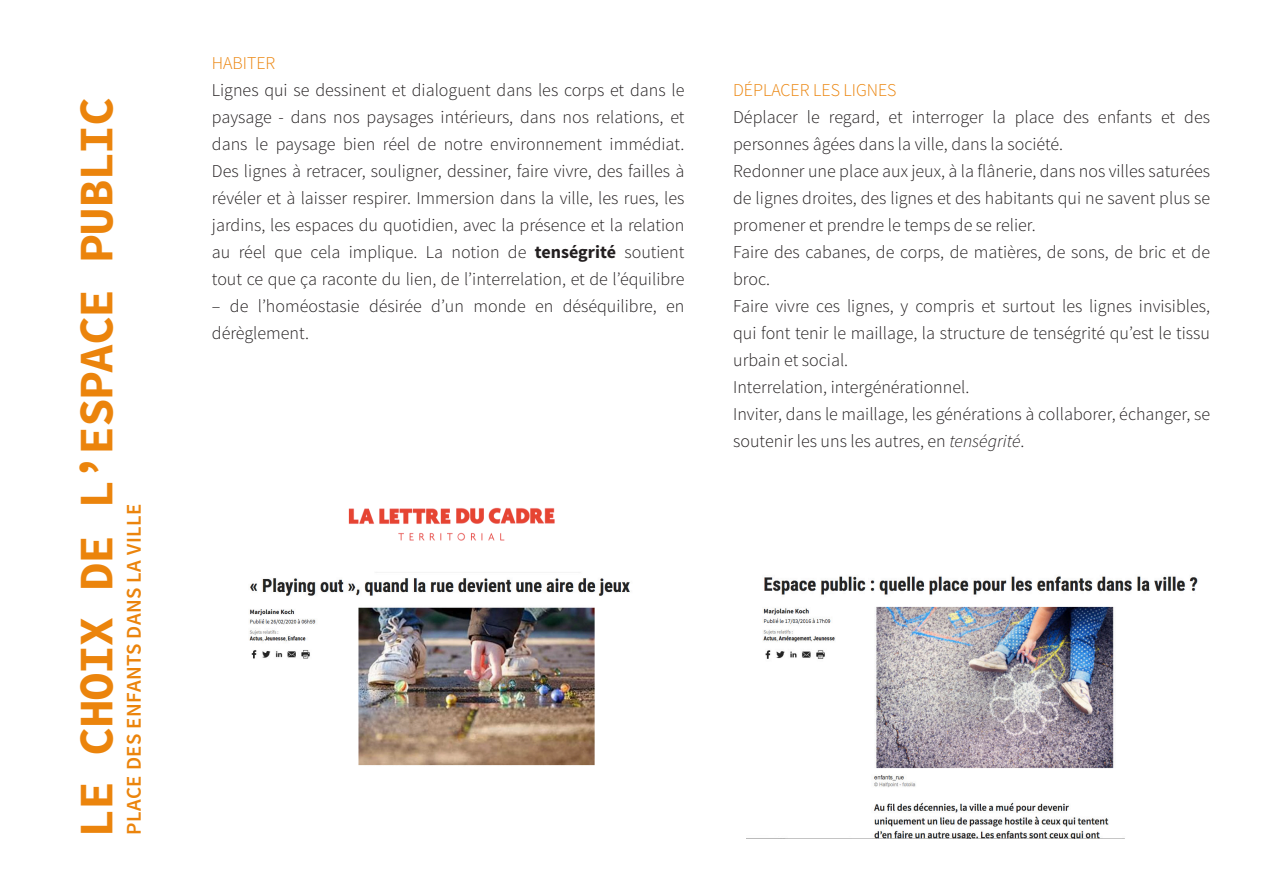
<style>
.page{position:relative;width:1263px;height:893px;background:#fff}
.page>*{position:absolute;margin:0;border:0;box-sizing:border-box;transform-origin:0 0}
.TITRE-PAGE_HAUT_titr{font:700 48px "Source Code Pro";letter-spacing:-.03em;color:#eb840c}
.t1{font:600 21px "Source Sans Pro";letter-spacing:.02em;color:#eb840c}
.CONTENU_équipe-creat{font:300 18px/27px "Source Sans Pro";color:#231f20}
.CONTENU_équipe-creat-2{font:300 18px "Source Sans Pro";color:#eb840c}
.s1{font-weight:700}
.s2{font-style:italic}
</style>
<div class="page">
<img style="left:763px;top:576px;width:435px;height:262px">
<img style="left:249px;top:572px;width:381px;height:194px">
<img style="left:348px;top:507px;width:207px;height:34px">
<p class="TITRE-PAGE_HAUT_titr" style="left:66px;top:838px;width:742px;rotate:-90deg">LE CHOIX DE L’ESPACE PUBLIC</p>
<p class="t1" style="left:121px;top:834px;width:332px;rotate:-90deg">PLACE DES ENFANTS DANS LA VILLE</p>
<p class="CONTENU_équipe-creat-2" style="left:212px;top:52px;width:65px">HABITER</p>
<p class="CONTENU_équipe-creat" style="left:212px;top:76px;width:474px;text-align:justify">Lignes qui se dessinent et dialoguent dans les corps et dans le paysage - dans nos paysages intérieurs, dans nos relations, et dans le paysage bien réel de notre environnement immédiat.<br>Des lignes à retracer, souligner, dessiner, faire vivre, des failles à révéler et à laisser respirer. Immersion dans la ville, les rues, les jardins, les espaces du quotidien, avec la présence et la relation au réel que cela implique. La notion de <span class="s1">tenségrité</span> soutient tout ce que ça raconte du lien, de l’interrelation, et de l’équilibre</p>
<p class="CONTENU_équipe-creat" style="left:212px;top:292px;width:474px">– de l’homéostasie désirée d’un monde en déséquilibre, en dérèglement.</p>
<p class="CONTENU_équipe-creat-2" style="left:733px;top:79px;width:165px">DÉPLACER LES LIGNES</p>
<p class="CONTENU_équipe-creat" style="left:733px;top:103px;width:478px">Déplacer le regard, et interroger la place des enfants et des personnes âgées dans la ville, dans la société.</p>
<p class="CONTENU_équipe-creat" style="left:733px;top:157px;width:478px;text-align:justify">Redonner une place aux jeux, à la flânerie, dans nos villes saturées de lignes droites, des lignes et des habitants qui ne savent plus se promener et prendre le temps de se relier.</p>
<p class="CONTENU_équipe-creat" style="left:733px;top:238px;width:478px">Faire des cabanes, de corps, de matières, de sons, de bric et de broc.</p>
<p class="CONTENU_équipe-creat" style="left:733px;top:292px;width:478px;text-align:justify">Faire vivre ces lignes, y compris et surtout les lignes invisibles, qui font tenir le maillage, la structure de tenségrité qu’est le tissu urbain et social.</p>
<p class="CONTENU_équipe-creat" style="left:733px;top:373px;width:238px">Interrelation, intergénérationnel.</p>
<p class="CONTENU_équipe-creat" style="left:733px;top:400px;width:478px">Inviter, dans le maillage, les générations à collaborer, échanger, se soutenir les uns les autres, en <span class="s2">tenségrité</span>.</p>
</div>
